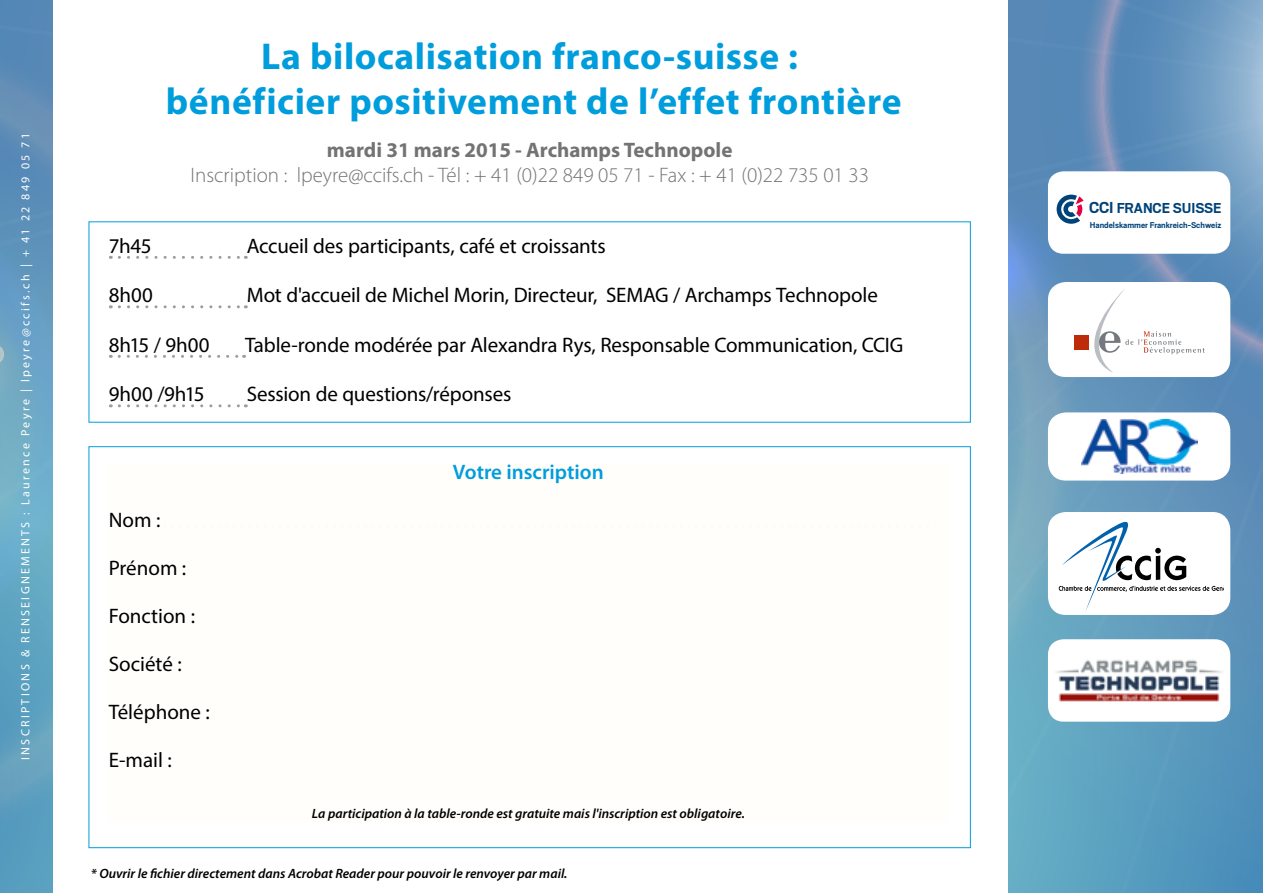
<style>
.page{position:relative;width:1263px;height:893px;background:#fff}
.page>*{position:absolute;margin:0;border:0;box-sizing:border-box;transform-origin:0 0}
.t1{font:700 37.5px/45px "Myriad Pro";letter-spacing:.015em;color:#009ddd;text-align:center}
.t2{font:21px "Myriad Pro";letter-spacing:-.005em;color:#000}
.t3{font:300 21px "Myriad Pro";color:#747373}
.t4{font:700 21px "Myriad Pro";color:#747373}
.t5{font:600 21px "Myriad Pro";color:#009ddd}
.t6{font:700 16.05px "Scout";letter-spacing:-.005em;color:#004379}
.t7{font:italic 600 13.5px "Myriad Pro";color:#000}
.t8{font:12px "Myriad Pro";letter-spacing:.19em;color:#fff}
.t9{font:700 9.3px "Scout";color:#004379}
.s1{font-size:17.7px}
</style>
<div class="page">
<svg style="left:0;top:1px;width:52px;height:892px;background:#629dbf"></svg>
<svg style="left:1119px;top:0;width:144px;height:893px;background:#5f95bc"></svg>
<svg style="left:1008px;top:0;width:111px;height:893px;background:#659ebe"></svg>
<svg style="left:119px;top:256px;width:127px;height:3px"></svg>
<svg style="left:119px;top:305px;width:127px;height:3px"></svg>
<svg style="left:119px;top:355px;width:126px;height:3px"></svg>
<svg style="left:119px;top:404px;width:127px;height:3px"></svg>
<div style="left:109px;top:463px;width:839px;height:360px;background:#fffefa"></div>
<img style="left:1048px;top:639px;width:182px;height:83px">
<div style="left:1048px;top:282px;width:182px;height:95px;background:#fff;border-radius:18px"></div>
<div style="left:1048px;top:412px;width:182px;height:69px;background:#fff;border-radius:18px"></div>
<img style="left:1081px;top:426px;width:116px;height:48px">
<div style="left:1048px;top:512px;width:182px;height:103px;background:#fff;border-radius:18px"></div>
<svg style="left:1059px;top:522px;width:165px;height:90px"></svg>
<div style="left:1048px;top:171px;width:182px;height:83px;background:#fff;border-radius:16px"></div>
<svg style="left:1008px;top:176px;width:197px;height:250px"></svg>
<p class="t8" style="left:18px;top:760px;width:628px;rotate:-90deg">INSCRIPTIONS &amp; RENSEIGNEMENTS : Laurence Peyre | lpeyre@ccifs.ch | + 41 22 849 05 71</p>
<h1 class="t1" style="left:166px;top:32px;width:737px">La bilocalisation franco-suisse :<br>bénéficier positivement de l’effet frontière</h1>
<p class="t4" style="left:327px;top:136px;width:407px">mardi 31 mars 2015 - Archamps Technopole</p>
<p class="t3" style="left:190px;top:162px;width:680px">Inscription : lpeyre@ccifs.ch - Tél : + 41 (0)22 849 05 71 - Fax : + 41 (0)22 735 01 33</p>
<p class="t2" style="left:109px;top:233px;width:44px">7h45</p>
<p class="t2" style="left:247px;top:233px;width:361px">Accueil des participants, café et croissants</p>
<p class="t2" style="left:109px;top:282px;width:46px">8h00</p>
<p class="t2" style="left:247px;top:282px;width:632px">Mot d'accueil de Michel Morin, Directeur, SEMAG / Archamps Technopole</p>
<p class="t2" style="left:109px;top:332px;width:102px">8h15 / 9h00</p>
<p class="t2" style="left:245px;top:332px;width:660px">Table-ronde modérée par Alexandra Rys, Responsable Communication, CCIG</p>
<p class="t2" style="left:109px;top:381px;width:97px">9h00 /9h15</p>
<p class="t2" style="left:247px;top:381px;width:266px">Session de questions/réponses</p>
<p class="t2" style="left:109px;top:555px;width:79px">Prénom :</p>
<p class="t2" style="left:109px;top:603px;width:88px">Fonction :</p>
<p class="t2" style="left:109px;top:651px;width:74px">Société :</p>
<p class="t2" style="left:109px;top:699px;width:103px">Téléphone :</p>
<p class="t2" style="left:109px;top:747px;width:65px">E-mail :</p>
<p class="t5" style="left:453px;top:459px;width:152px">Votre inscription</p>
<p class="t7" style="left:312px;top:805px;width:434px">La participation à la table-ronde est gratuite mais l'inscription est obligatoire.</p>
<p class="t7" style="left:91px;top:865px;width:478px">* Ouvrir le fichier directement dans Acrobat Reader pour pouvoir le renvoyer par mail.</p>
<p class="t6" style="left:1089px;top:198px;width:134px"><span class="s1">CCI</span> FRANCE SUISSE</p>
<p class="t9" style="left:1090px;top:219px;width:133px">Handelskammer Frankreich-Schweiz</p>
</div>
